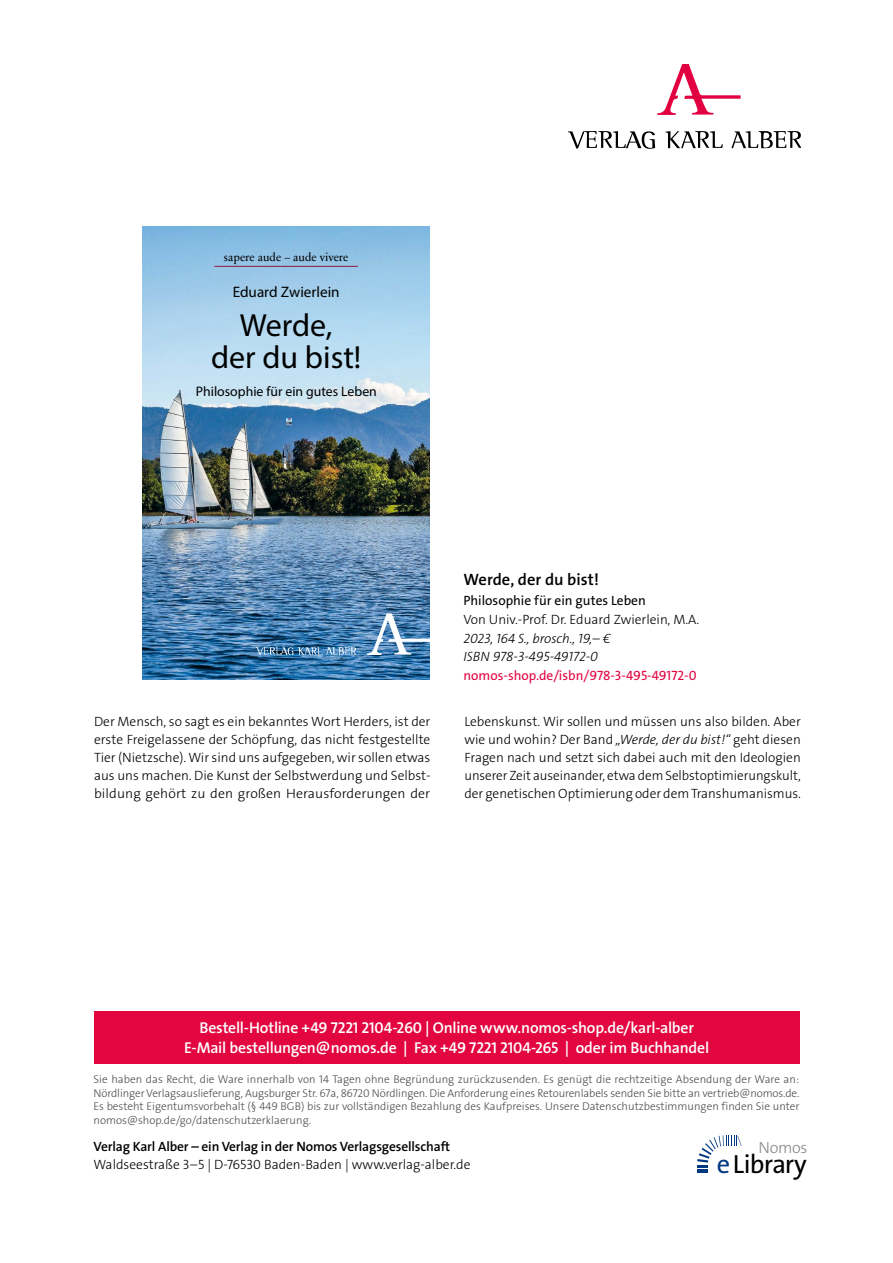
<style>
.page{position:relative;width:893px;height:1263px;background:#fff}
.page>*{position:absolute;margin:0;border:0;box-sizing:border-box;transform-origin:0 0}
.t1{font:32.1px/32.1px "Myriad Pro";color:#000;text-align:center}
.t2{font:26.4px "The Sans Os F";letter-spacing:-.03em;color:#000}
.t3{font:600 16.5px "The Sans Os F";color:#000}
.t4{font:300 16.2px "The Sans Os F";letter-spacing:-.02em;color:#87888a}
.t5{font:600 15.75px/21px "The Sans Os F";letter-spacing:-.015em;color:#fff;text-align:center}
.t6{font:15.15px "Myriad Pro";color:#000}
.t7{font:13.8px "Myriad Pro";color:#000}
.t8{font:300 13.5px/18px "The Sans Os F";color:#000;text-align:justify}
.t9{font:600 13.5px "The Sans Os F";letter-spacing:-.01em;color:#000}
.t10{font:italic 300 13.5px/17.2px "The Sans Os F";color:#000}
.t11{font:13.5px "The Sans Os F";color:#e20540}
.t12{font:13.5px "The Sans Os F";color:#000}
.t13{font:11.85px "Sabon Next LT Pro";color:#000}
.t14{font:300 11.25px/13.5px "The Sans Os F";color:#4b4b4d;text-align:justify}
.s1{font-style:italic}
.s2{color:#003882}
</style>
<div class="page">
<div style="left:94px;top:1011px;width:705px;height:52px;background:#e20540"></div>
<svg style="left:697px;top:1135px;width:45px;height:38px"></svg>
<svg style="left:568px;top:131px;width:87px;height:18px"></svg>
<svg style="left:665px;top:131px;width:58px;height:17px"></svg>
<svg style="left:731px;top:131px;width:70px;height:17px"></svg>
<svg style="left:657px;top:64px;width:84px;height:51px"></svg>
<img style="left:143px;top:226px;width:287px;height:453px">
<hr style="left:214px;top:266px;width:144px;height:1px;background:#8b1a3c">
<img style="left:256px;top:613px;width:174px;height:41px">
<svg style="left:287px;top:418px;width:6px;height:8px"></svg>
<p class="t13" style="left:224px;top:248px;width:126px">sapere aude – aude vivere</p>
<p class="t6" style="left:233px;top:282px;width:109px">Eduard Zwierlein</p>
<h1 class="t1" style="left:211px;top:309px;width:152px">Werde,<br>der du bist!</h1>
<p class="t7" style="left:196px;top:383px;width:182px">Philosophie für ein gutes Leben</p>
<p class="t3" style="left:463px;top:569px;width:137px">Werde, der du bist!</p>
<p class="t12" style="left:463px;top:595px;width:184px">Philosophie für ein gutes Leben</p>
<p class="t8" style="left:463px;top:611px;width:237px">Von Univ.-Prof. Dr. Eduard Zwierlein, M.A.</p>
<p class="t10" style="left:463px;top:631px;width:149px">2023, 164 S., brosch., 19,– €<br>ISBN 978-3-495-49172-0</p>
<p class="t11" style="left:463px;top:670px;width:235px">nomos-shop.de/isbn/978-3-495-49172-0</p>
<p class="t8" style="left:94px;top:713px;width:338px">Der Mensch, so sagt es ein bekanntes Wort Herders, ist der erste Freigelassene der Schöpfung, das nicht festgestellte Tier (Nietzsche). Wir sind uns aufgegeben, wir sollen etwas aus uns machen. Die Kunst der Selbstwerdung und Selbst&shy;bildung gehört zu den großen Herausforderungen der</p>
<p class="t8" style="left:464px;top:713px;width:338px">Lebenskunst. Wir sollen und müssen uns also bilden. Aber wie und wohin? Der Band <span class="s1">„Werde, der du bist!“</span> geht diesen Fragen nach und setzt sich dabei auch mit den Ideologien unserer Zeit auseinander, etwa dem Selbstoptimierungskult, der genetischen Optimierung oder dem Transhumanismus.</p>
<p class="t5" style="left:184px;top:1017px;width:526px">Bestell-Hotline +49 7221 2104-260 | Online www.nomos-shop.de/karl-alber<br>E-Mail bestellungen@nomos.de | Fax +49 7221 2104-265 | oder im Buchhandel</p>
<p class="t14" style="left:94px;top:1073px;width:707px">Sie haben das Recht, die Ware innerhalb von 14 Tagen ohne Begründung zurückzusenden. Es genügt die rechtzeitige Absendung der Ware an:<br>Nördlinger Verlagsauslieferung, Augsburger Str. 67a, 86720 Nördlingen. Die Anforderung eines Retourenlabels senden Sie bitte an vertrieb@nomos.de.<br>Es besteht Eigentumsvorbehalt (§ 449 BGB) bis zur vollständigen Bezahlung des Kaufpreises. Unsere Datenschutzbestimmungen finden Sie unter nomos@shop.de/go/datenschutzerklaerung.</p>
<p class="t9" style="left:94px;top:1138px;width:358px">Verlag Karl Alber – ein Verlag in der Nomos Verlagsgesellschaft</p>
<p class="t8" style="left:94px;top:1156px;width:378px">Waldseestraße 3–5 | D-76530 Baden-Baden | www.verlag-alber.de</p>
<h2 class="t2" style="left:717px;top:1153px;width:91px"><span class="s2">e</span>Library</h2>
<p class="t4" style="left:758px;top:1137px;width:51px">Nomos</p>
</div>
